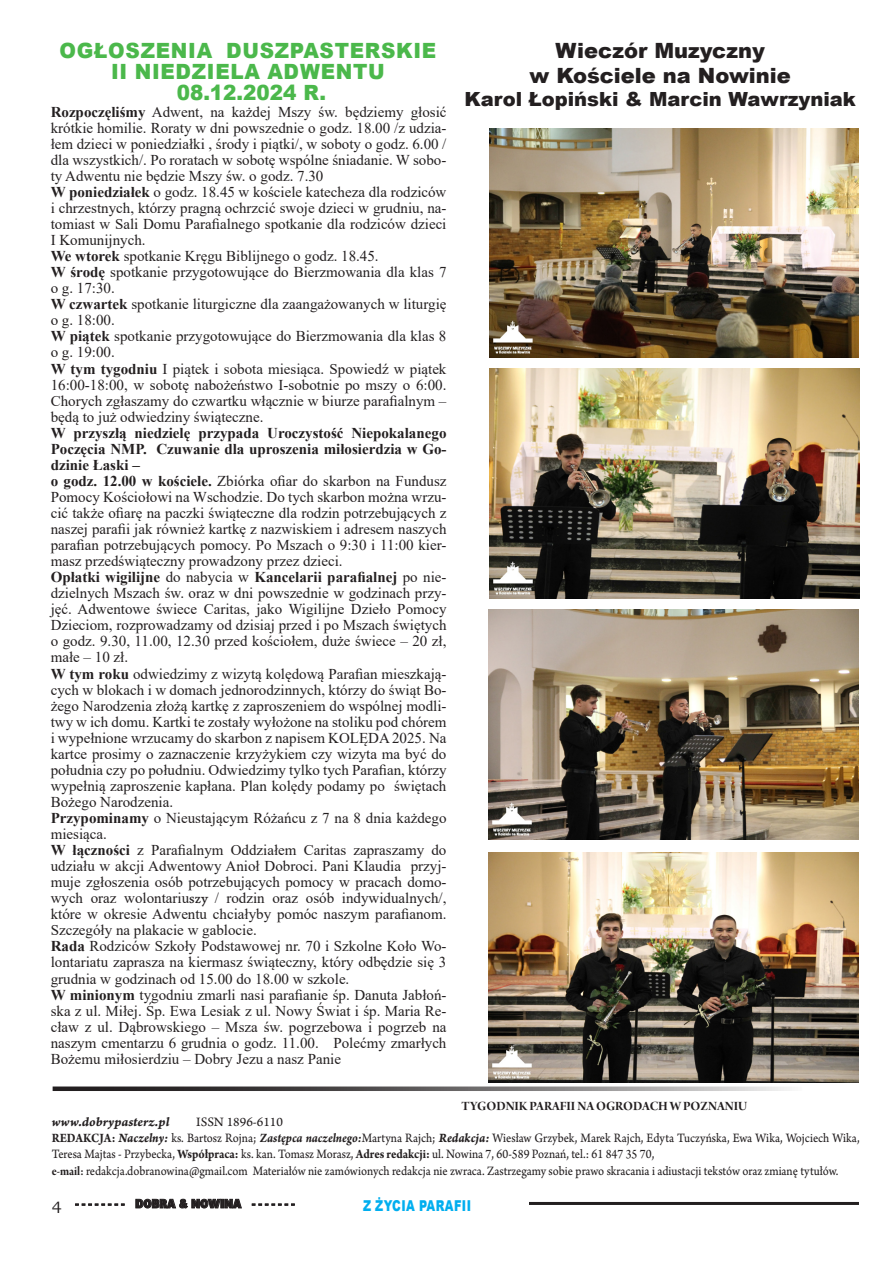
<style>
.page{position:relative;width:893px;height:1263px;background:#fff}
.page>*{position:absolute;margin:0;border:0;box-sizing:border-box;transform-origin:0 0}
.t1{font:900 21px "Arial";letter-spacing:.035em;color:#4bb84b;scale:.95 1}
.t2{font:900 21px "Arial";color:#231f20}
.t3{font:900 19.5px "Arial";color:#231f20}
.t4{font:15px/16px "Times New Roman";color:#231f20;text-align:justify}
.t5{font:700 15px/16px "Times New Roman";color:#231f20;text-align:justify}
.t6{font:900 15px "Arial";letter-spacing:.035em;color:#00aeef;scale:.75 1}
.t7{font:13.5px/16.2px "Arno Pro Sm Text";color:#231f20;scale:.9 1}
.t8{font:13.5px "Arno Pro Bold Display";color:#231f20}
.t9{font:13.5px "Arno Pro Bold Italic Caption";color:#231f20}
.t10{font:13.5px "Arno Pro Sm Text";color:#231f20}
.t11{font:900 12px "EFN Gilead";color:#231f20}
.s1{font-weight:700}
.s2{font-family:"Arno Pro Caption"}
.s3{font-family:"Arno Pro";font-weight:700}
.s4{font-family:"Arno Pro Bold Italic Caption"}
.s5{font-family:"Arno Pro Bold Italic Sm Text"}
.s6{font-family:"Arno Pro Bold Display"}
.s7{font-family:"Bookman Old Style";font-weight:400;font-size:16.5px}
</style>
<div class="page">
<hr style="left:497px;top:1202px;width:362px;height:3px;background:#231f20">
<svg style="left:75px;top:1203px;width:50px;height:3px"></svg>
<svg style="left:135px;top:1198px;width:107px;height:11px"></svg>
<svg style="left:252px;top:1203px;width:43px;height:3px"></svg>
<div style="left:492px;top:1198px;width:37px;height:19px;background:#fff"></div>
<img style="left:488px;top:853px;width:370px;height:229px">
<svg style="left:53px;top:1086px;width:737px;height:5px;background:#7b797a"></svg>
<img style="left:488px;top:610px;width:370px;height:229px">
<img style="left:489px;top:368px;width:370px;height:230px">
<img style="left:489px;top:128px;width:370px;height:229px">
<p class="t1" style="left:60px;top:35px;width:398px">OGŁOSZENIA DUSZPASTERSKIE</p>
<p class="t1" style="left:111px;top:56px;width:290px">II NIEDZIELA ADWENTU</p>
<p class="t1" style="left:177px;top:77px;width:159px">08.12.2024 R.</p>
<p class="t4" style="left:51px;top:103px;width:397px"><span class="s1">Rozpoczęliśmy</span> Adwent, na każdej Mszy św. będziemy głosić krótkie homilie. Roraty w dni powszednie o godz. 18.00 /z udzia&shy;łem dzieci w poniedziałki , środy i piątki/, w soboty o godz. 6.00 / dla wszystkich/. Po roratach w sobotę wspólne śniadanie. W sobo&shy;ty Adwentu nie będzie Mszy św. o godz. 7.30</p>
<p class="t4" style="left:51px;top:183px;width:397px"><span class="s1">W poniedziałek</span> o godz. 18.45 w kościele katecheza dla rodziców i chrzestnych, którzy pragną ochrzcić swoje dzieci w grudniu, na&shy;tomiast w Sali Domu Parafialnego spotkanie dla rodziców dzieci I Komunijnych.</p>
<p class="t4" style="left:51px;top:248px;width:330px"><span class="s1">We wtorek</span> spotkanie Kręgu Biblijnego o godz. 18.45.</p>
<p class="t4" style="left:51px;top:264px;width:397px"><span class="s1">W środę</span> spotkanie przygotowujące do Bierzmowania dla klas 7 o g. 17:30.</p>
<p class="t4" style="left:51px;top:296px;width:397px"><span class="s1">W czwartek</span> spotkanie liturgiczne dla zaangażowanych w liturgię o g. 18:00.</p>
<p class="t4" style="left:51px;top:328px;width:397px"><span class="s1">W piątek</span> spotkanie przygotowujące do Bierzmowania dla klas 8 o g. 19:00.</p>
<p class="t4" style="left:51px;top:360px;width:397px"><span class="s1">W tym tygodniu</span> I piątek i sobota miesiąca. Spowiedź w piątek 16:00-18:00, w sobotę nabożeństwo I-sobotnie po mszy o 6:00.<br>Chorych zgłaszamy do czwartku włącznie w biurze parafialnym – będą to już odwiedziny świąteczne.</p>
<p class="t5" style="left:51px;top:424px;width:397px">W przyszłą niedzielę przypada Uroczystość Niepokalanego Poczęcia NMP. Czuwanie dla uproszenia miłosierdzia w Go&shy;dzinie Łaski –</p>
<p class="t4" style="left:51px;top:472px;width:397px"><span class="s1">o godz. 12.00 w kościele.</span> Zbiórka ofiar do skarbon na Fundusz Pomocy Kościołowi na Wschodzie. Do tych skarbon można wrzu&shy;cić także ofiarę na paczki świąteczne dla rodzin potrzebujących z naszej parafii jak również kartkę z nazwiskiem i adresem naszych parafian potrzebujących pomocy. Po Mszach o 9:30 i 11:00 kier&shy;masz przedświąteczny prowadzony przez dzieci.</p>
<p class="t4" style="left:51px;top:569px;width:397px"><span class="s1">Opłatki wigilijne</span> do nabycia w <span class="s1">Kancelarii parafialnej</span> po nie&shy;dzielnych Mszach św. oraz w dni powszednie w godzinach przy&shy;jęć. Adwentowe świece Caritas, jako Wigilijne Dzieło Pomocy Dzieciom, rozprowadzamy od dzisiaj przed i po Mszach świętych o godz. 9.30, 11.00, 12.30 przed kościołem, duże świece – 20 zł, małe – 10 zł.</p>
<p class="t4" style="left:51px;top:665px;width:397px"><span class="s1">W tym roku</span> odwiedzimy z wizytą kolędową Parafian mieszkają&shy;cych w blokach i w domach jednorodzinnych, którzy do świąt Bo&shy;żego Narodzenia złożą kartkę z zaproszeniem do wspólnej modli&shy;twy w ich domu. Kartki te zostały wyłożone na stoliku pod chórem i wypełnione wrzucamy do skarbon z napisem KOLĘDA 2025. Na kartce prosimy o zaznaczenie krzyżykiem czy wizyta ma być do południa czy po południu. Odwiedzimy tylko tych Parafian, którzy wypełnią zaproszenie kapłana. Plan kolędy podamy po świętach Bożego Narodzenia.</p>
<p class="t4" style="left:51px;top:809px;width:397px"><span class="s1">Przypominamy</span> o Nieustającym Różańcu z 7 na 8 dnia każdego miesiąca.</p>
<p class="t4" style="left:51px;top:841px;width:397px"><span class="s1">W łączności</span> z Parafialnym Oddziałem Caritas zapraszamy do udziału w akcji Adwentowy Anioł Dobroci. Pani Klaudia przyj&shy;muje zgłoszenia osób potrzebujących pomocy w pracach domo&shy;wych oraz wolontariu<span class="s2">szy</span> / rodzin oraz osób indywidualnych/, które w okresie Adwentu chciałyby pomóc naszym parafianom.<br>Szczegóły na plakacie w gablocie.</p>
<p class="t4" style="left:51px;top:938px;width:397px"><span class="s1">Rada</span> Rodziców Szkoły Podstawowej nr. 70 i Szkolne Koło Wo&shy;lontariatu zaprasza na kiermasz świąteczny, który odbędzie się 3 grudnia w godzinach od 15.00 do 18.00 w szkole.</p>
<p class="t4" style="left:51px;top:986px;width:397px"><span class="s1">W minionym</span> tygodniu zmarli nasi parafianie śp. Danuta Jabłoń&shy;ska z ul. Miłej. Śp. Ewa Lesiak z ul. Nowy Świat i śp. Maria Re&shy;cław z ul. Dąbrowskiego – Msza św. pogrzebowa i pogrzeb na naszym cmentarzu 6 grudnia o godz. 11.00. Polećmy zmarłych Bożemu miłosierdziu – Dobry Jezu a nasz Panie</p>
<p class="t2" style="left:556px;top:35px;width:211px">Wieczór Muzyczny</p>
<p class="t2" style="left:529px;top:60px;width:263px">w Kościele na Nowinie</p>
<p class="t3" style="left:464px;top:85px;width:393px">Karol Łopiński &amp; Marcin Wawrzyniak</p>
<p class="t8" style="left:461px;top:1098px;width:287px">TYGODNIK PARAFII NA OGRODACH W POZNANIU</p>
<p class="t9" style="left:52px;top:1113px;width:119px">www.dobrypasterz.pl</p>
<p class="t10" style="left:196px;top:1114px;width:88px">ISSN 1896-6110</p>
<p class="t7" style="left:52px;top:1131px;width:899px"><span class="s3">REDAKCJA:</span> <span class="s4">Naczelny:</span> ks. Bartosz Rojna; <span class="s5">Zastępca naczelnego:</span>Martyna Rajch; <span class="s4">Redakcja:</span> Wiesław Grzybek, Marek Rajch, Edyta Tuczyńska, Ewa Wika, Wojciech Wika,<br>Teresa Majtas - Przybecka, <span class="s3">Współpraca:</span> ks. kan. Tomasz Morasz, <span class="s3">Adres redakcji:</span> ul. Nowina 7, 60-589 Poznań, tel.: 61 847 35 70,</p>
<p class="t7" style="left:52px;top:1163px;width:876px"><span class="s6">e-mail:</span> redakcja.dobranowina@gmail.com Materiałów nie zamówionych redakcja nie zwraca. Zastrzegamy sobie prawo skracania i adiustacji tekstów oraz zmianę tytułów.</p>
<p class="t11" style="left:52px;top:1196px;width:244px"><span class="s7">4</span> - - - - - - - - DOBRA &amp; NOWINA - - - - - - -</p>
<p class="t6" style="left:363px;top:1195px;width:146px">Z ŻYCIA PARAFII</p>
</div>
